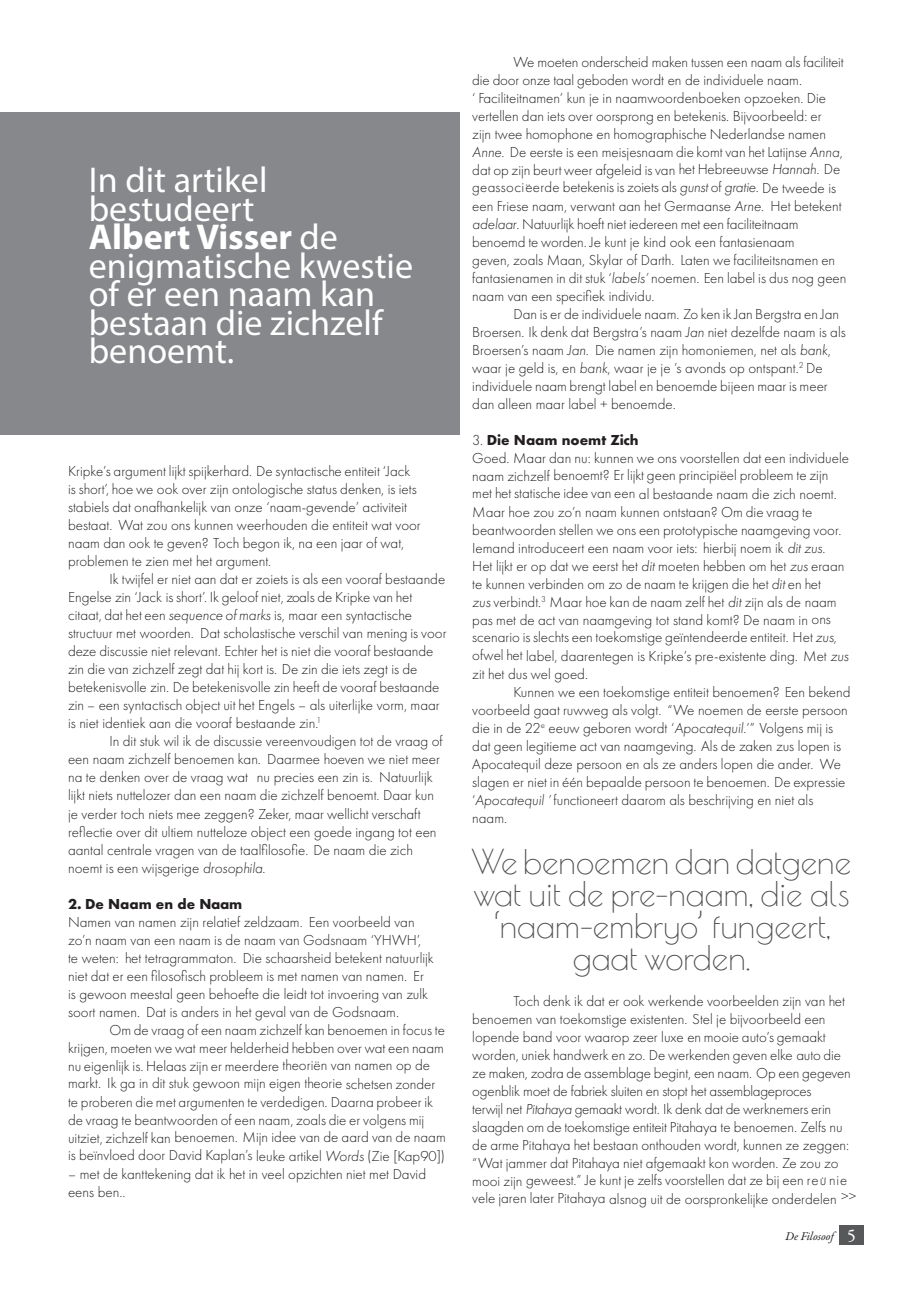
<style>
.page{position:relative;width:919px;height:1289px;background:#fff}
.page>*{position:absolute;margin:0;border:0;box-sizing:border-box;transform-origin:0 0}
.t1{font:36px/28.5px "Myriad Pro";color:#fff}
.t2{font:33px/31.8px "Poiret One";color:#4b4c4d;text-align:center}
.t3{font:300 15px/18px "Futura PT";color:#231f20}
.t4{font:700 15px "Futura PT";color:#231f20}
.t5{font:italic 12px "Garamond Premr Pro";letter-spacing:-.005em;color:#231f20}
.s1{font-weight:700}
.s2{font-style:italic}
.s3{font-style:normal;font-size:18px;color:#fff}
</style>
<div class="page">
<div style="left:839px;top:1225px;width:24px;height:19px;background:#57585a"></div>
<div style="left:0;top:113px;width:459px;height:322px;background:#86888b"></div>
<h1 class="t1" style="left:89px;top:165px;width:326px">In dit artikel bestudeert<br><span class="s1">Albert Visser</span> de enigmatische kwestie of er een naam kan bestaan die zichzelf benoemt.</h1>
<p class="t3" style="left:68px;top:462px;width:354px">Kripke’s argument lijkt spijkerhard. De syntactische entiteit ‘Jack is short’, hoe we ook over zijn ontologische status denken, is iets stabiels dat onafhankelijk van onze ‘naam-gevende’ activiteit bestaat. Wat zou ons kunnen weerhouden die entiteit wat voor naam dan ook te geven? Toch begon ik, na een jaar of wat, problemen te zien met het argument.</p>
<p class="t3" style="left:68px;top:570px;width:380px;text-indent:41px">Ik twijfel er niet aan dat er zoiets is als een vooraf bestaande Engelse zin ‘Jack is short’. Ik geloof niet, zoals de Kripke van het citaat, dat het een <span class="s2">sequence of marks</span> is, maar een syntactische structuur met woorden. Dat scholastische verschil van mening is voor deze discussie niet relevant. Echter het is niet die vooraf bestaande zin die van zichzelf zegt dat hij kort is. De zin die iets zegt is de betekenisvolle zin. De betekenisvolle zin heeft de vooraf bestaande zin – een syntactisch object uit het Engels – als uiterlijke vorm, maar is niet identiek aan die vooraf bestaande zin.<sup>1</sup></p>
<p class="t3" style="left:68px;top:732px;width:376px;text-indent:41px">In dit stuk wil ik de discussie vereenvoudigen tot de vraag of een naam zichzelf benoemen kan. Daarmee hoeven we niet meer na te denken over de vraag wat nu precies een zin is. Natuurlijk lijkt niets nuttelozer dan een naam die zichzelf benoemt. Daar kun je verder toch niets mee zeggen? Zeker, maar wellicht verschaft reflectie over dit ultiem nutteloze object een goede ingang tot een aantal centrale vragen van de taalfilosofie. De naam die zich noemt is een wijsgerige <span class="s2">drosophila</span>.</p>
<p class="t4" style="left:68px;top:893px;width:176px">2. De Naam en de Naam</p>
<p class="t3" style="left:68px;top:912px;width:367px">Namen van namen zijn relatief zeldzaam. Een voorbeeld van zo’n naam van een naam is de naam van Godsnaam ‘YHWH’, te weten: het tetragrammaton. Die schaarsheid betekent natuurlijk niet dat er een filosofisch probleem is met namen van namen. Er is gewoon meestal geen behoefte die leidt tot invoering van zulk soort namen. Dat is anders in het geval van de Godsnaam.</p>
<p class="t3" style="left:68px;top:1020px;width:378px;text-indent:41px">Om de vraag of een naam zichzelf kan benoemen in focus te krijgen, moeten we wat meer helderheid hebben over wat een naam nu eigenlijk is. Helaas zijn er meerdere theoriën van namen op de markt. Ik ga in dit stuk gewoon mijn eigen theorie schetsen zonder</p>
<p class="t3" style="left:68px;top:1092px;width:379px">te proberen die met argumenten te verdedigen. Daarna probeer ik de vraag te beantwoorden of een naam, zoals die er volgens mij uitziet, zichzelf kan benoemen. Mijn idee van de aard van de naam is beïnvloed door David Kaplan’s leuke artikel <span class="s2">Words</span> (Zie [Kap90])</p>
<p class="t3" style="left:68px;top:1164px;width:359px">– met de kanttekening dat ik het in veel opzichten niet met David eens ben..</p>
<p class="t3" style="left:472px;top:53px;width:373px;text-indent:41px">We moeten onderscheid maken tussen een naam als faciliteit die door onze taal geboden wordt en de individuele naam.<br>‘ Faciliteitnamen’ kun je in naamwoordenboeken opzoeken. Die vertellen dan iets over oorsprong en betekenis. Bijvoorbeeld: er zijn twee homophone en homographische Nederlandse namen <span class="s2">Anne</span>. De eerste is een meisjesnaam die komt van het Latijnse <span class="s2">Anna</span>, dat op zijn beurt weer afgeleid is van het Hebreeuwse <span class="s2">Hannah</span>. De geassoci¨eerde betekenis is zoiets als <span class="s2">gunst</span> of <span class="s2">gratie</span>. De tweede is</p>
<p class="t3" style="left:472px;top:197px;width:376px">een Friese naam, verwant aan het Germaanse <span class="s2">Arne</span>. Het betekent <span class="s2">adelaar</span>. Natuurlijk hoeft niet iedereen met een faciliteitnaam benoemd te worden. Je kunt je kind ook een fantasienaam<br>geven, zoals Maan, Skylar of Darth. Laten we faciliteitsnamen en fantasienamen in dit stuk ‘<span class="s2">labels’</span> noemen. Een label is dus nog geen naam van een specifiek individu.</p>
<p class="t3" style="left:472px;top:305px;width:375px;text-indent:41px">Dan is er de individuele naam. Zo ken ik Jan Bergstra en Jan Broersen. Ik denk dat Bergstra’s naam <span class="s2">Jan</span> niet dezelfde naam is als Broersen’s naam <span class="s2">Jan</span>. Die namen zijn homoniemen, net als <span class="s2">bank</span>, waar je geld is, en <span class="s2">bank</span>, waar je je ’s avonds op ontspant.<sup>2</sup> De individuele naam brengt label en benoemde bijeen maar is meer dan alleen maar label + benoemde.</p>
<p class="t3" style="left:472px;top:431px;width:378px">3. <span class="s1">Die Naam noemt Zich<br></span>Goed. Maar dan nu: kunnen we ons voorstellen dat een individuele naam zichzelf benoemt? Er lijkt geen principiëel probleem te zijn</p>
<p class="t3" style="left:472px;top:485px;width:373px">met het statische idee van een al bestaande naam die zich noemt.<br>Maar hoe zou zo’n naam kunnen ontstaan? Om die vraag te beantwoorden stellen we ons een prototypische naamgeving voor.<br>Iemand introduceert een naam voor iets: hierbij noem ik <span class="s2">dit zus</span>.<br>Het lijkt er op dat we eerst het <span class="s2">dit</span> moeten hebben om het <span class="s2">zus</span> eraan te kunnen verbinden om zo de naam te krijgen die het <span class="s2">dit</span> en het<br><span class="s2">zus</span> verbindt.<sup>3</sup> Maar hoe kan de naam zelf het <span class="s2">dit</span> zijn als de naam pas met de act van naamgeving tot stand komt? De naam in ons scenario is slechts een toekomstige geïntendeerde entiteit. Het <span class="s2">zus,</span></p>
<p class="t3" style="left:472px;top:647px;width:378px">ofwel het label, daarentegen is Kripke’s pre-existente ding. Met <span class="s2">zus </span>zit het dus wel goed.</p>
<p class="t3" style="left:472px;top:683px;width:380px;text-indent:41px">Kunnen we een toekomstige entiteit benoemen? Een bekend voorbeeld gaat ruwweg als volgt. “We noemen de eerste persoon die in de 22<sup>e</sup> eeuw geboren wordt ‘<span class="s2">Apocatequil</span>.’” Volgens mij is dat geen legitieme act van naamgeving. Als de zaken zus lopen is Apocatequil deze persoon en als ze anders lopen die ander. We slagen er niet in één bepaalde persoon te benoemen. De expressie ‘<span class="s2">Apocatequil ’</span> functioneert daarom als beschrijving en niet als naam.</p>
<h2 class="t2" style="left:472px;top:843px;width:381px">We benoemen dan datgene wat uit de pre-naam, die als ‘naam-embryo’ fungeert, gaat worden.</h2>
<p class="t3" style="left:472px;top:992px;width:380px;text-indent:41px">Toch denk ik dat er ook werkende voorbeelden zijn van het benoemen van toekomstige existenten. Stel je bijvoorbeeld een lopende band voor waarop zeer luxe en mooie auto’s gemaakt worden, uniek handwerk en zo. De werkenden geven elke auto die ze maken, zodra de assemblage begint, een naam. Op een gegeven ogenblik moet de fabriek sluiten en stopt het assemblageproces<br>terwijl net <span class="s2">Pitahaya</span> gemaakt wordt. Ik denk dat de werknemers erin slaagden om de toekomstige entiteit Pitahaya te benoemen. Zelfs nu de arme Pitahaya het bestaan onthouden wordt, kunnen ze zeggen: “Wat jammer dat Pitahaya niet afgemaakt kon worden. Ze zou zo mooi zijn geweest.” Je kunt je zelfs voorstellen dat ze bij een reu¨nie</p>
<p class="t3" style="left:472px;top:1189px;width:366px">vele jaren later Pitahaya alsnog uit de oorspronkelijke onderdelen</p>
<p class="t3" style="left:841px;top:1186px;width:16px">&gt;&gt;</p>
<p class="t5" style="left:785px;top:1228px;width:72px">De Filosoof <span class="s3">5</span></p>
</div>
